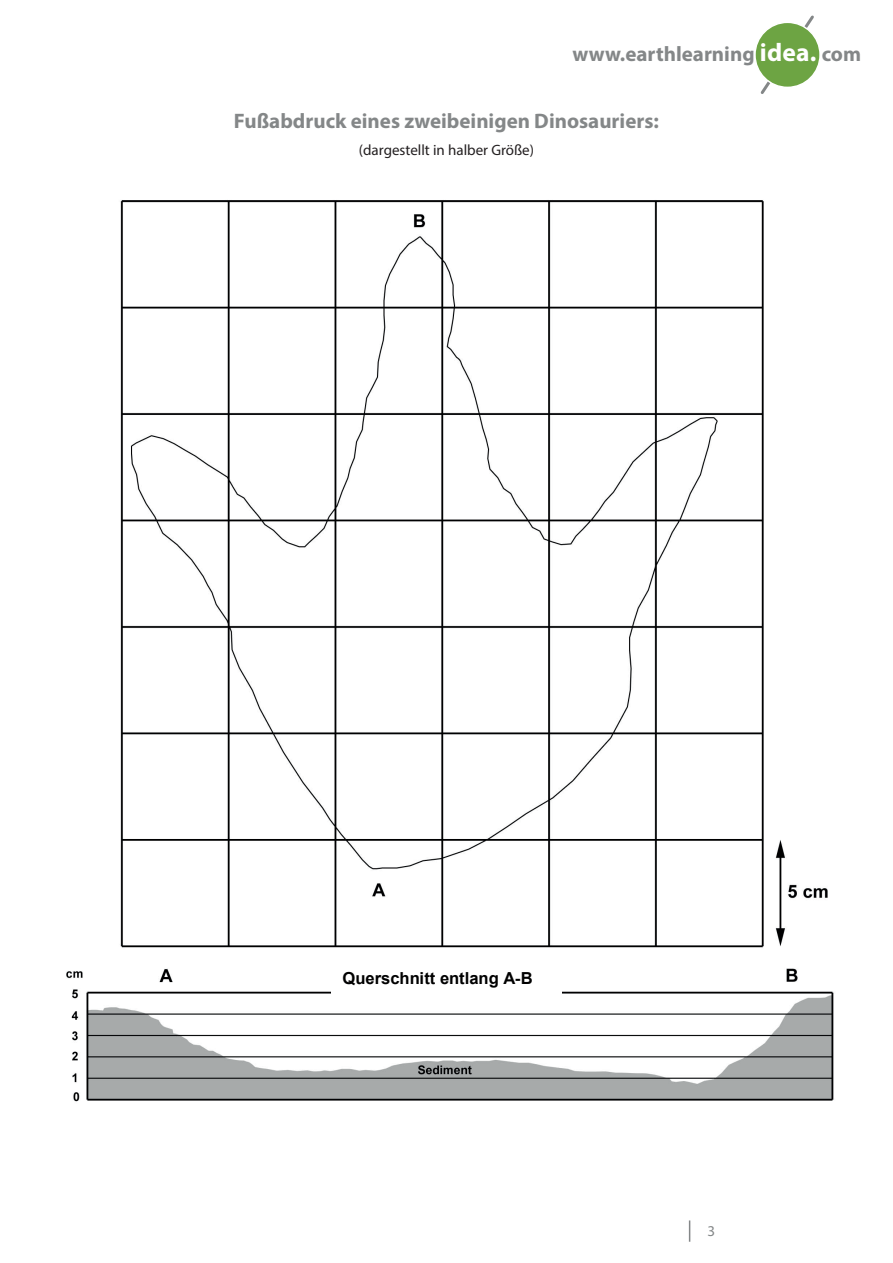
<style>
.page{position:relative;width:893px;height:1263px;background:#fff}
.page>*{position:absolute;margin:0;border:0;box-sizing:border-box;transform-origin:0 0}
.t1{font:700 21px "Myriad Pro";color:#848788}
.t2{font:700 16.5px "Arial";color:#000001}
.t3{font:15px "Myriad Pro";color:#231f20}
.t4{font:15px "Myriad Pro";color:#848788}
.s1{font-size:25.5px;color:#fff}
</style>
<div class="page">
<svg style="left:760px;top:15px;width:54px;height:79px"></svg>
<div style="left:755px;top:22px;width:65px;height:65px;background:#6da443;border-radius:50%"></div>
<div style="left:754px;top:22px;width:67px;height:66px;border:2px solid #fff;border-radius:50%"></div>
<svg style="left:689px;top:1220px;width:1px;height:22px"></svg>
<img style="left:120px;top:200px;width:708px;height:748px">
<img style="left:66px;top:968px;width:768px;height:134px">
<div style="left:332px;top:958px;width:230px;height:40px;background:#fff"></div>
<p class="t1" style="left:572px;top:41px;width:290px">www.earthlearning <span class="s1">idea.</span> com</p>
<p class="t1" style="left:234px;top:107px;width:427px">Fußabdruck eines zweibeinigen Dinosauriers:</p>
<p class="t3" style="left:359px;top:141px;width:177px">(dargestellt in halber Größe)</p>
<p class="t2" style="left:342px;top:966px;width:192px">Querschnitt entlang A-B</p>
<p class="t4" style="left:707px;top:1222px;width:9px">3</p>
</div>
